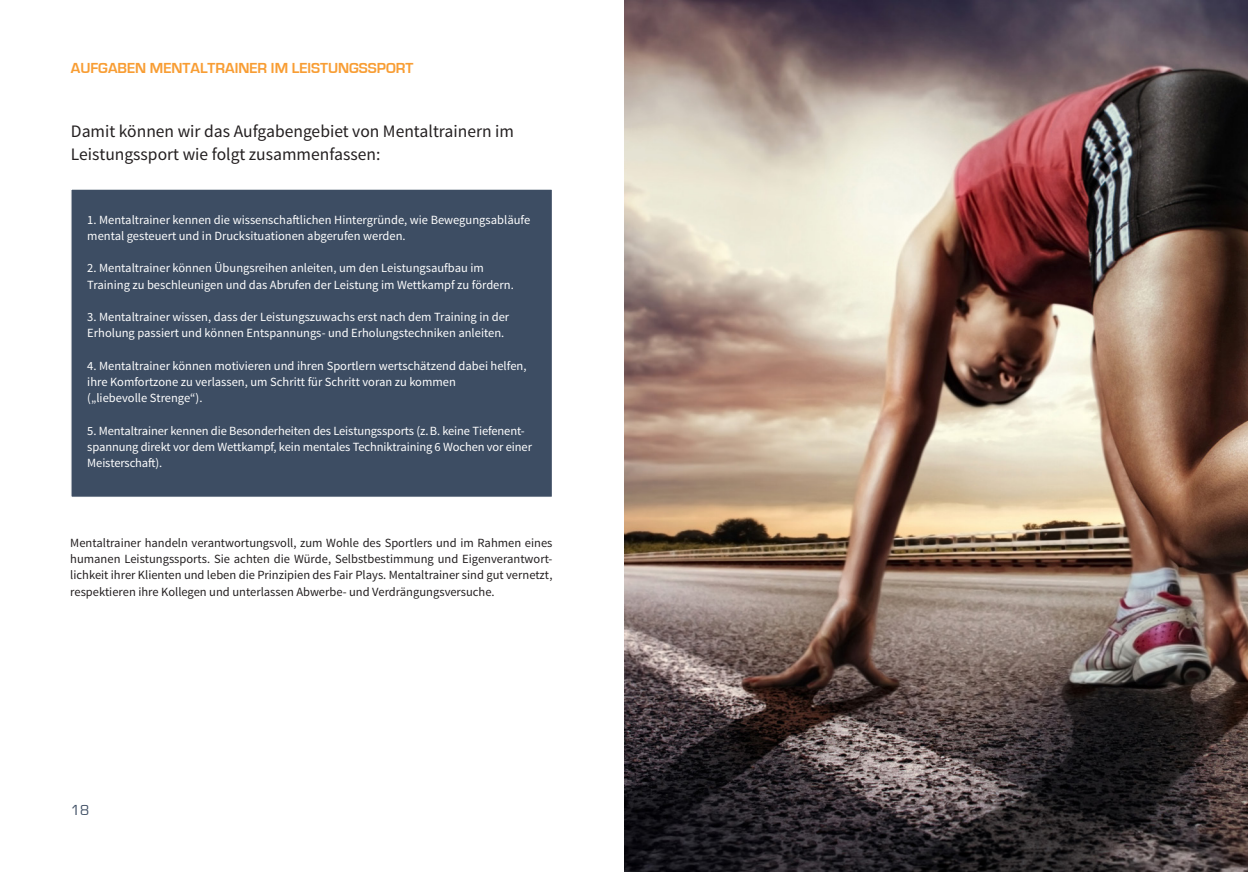
<style>
.page{position:relative;width:1248px;height:872px;background:#fff}
.page>*{position:absolute;margin:0;border:0;box-sizing:border-box;transform-origin:0 0}
.t1{font:17.5px/22.5px "Source Sans Pro";color:#231f20}
.t2{font:700 15px "Eurostile";color:#f89d33}
.t3{font:15px "Eurostile";color:#3d4d63}
.t4{font:12.5px/16.2px "Source Sans Pro";color:#fff}
.t5{font:12.5px/16.2px "Source Sans Pro";color:#231f20;text-align:justify}
</style>
<div class="page">
<div style="left:70px;top:188px;width:483px;height:310px;background:#3d4d63;border:1px solid #fff"></div>
<img style="left:624px;top:1px;width:623px;height:871px">
<p class="t2" style="left:71px;top:59px;width:344px">AUFGABEN MENTALTRAINER IM LEISTUNGSSPORT</p>
<h1 class="t1" style="left:71px;top:120px;width:444px">Damit können wir das Aufgabengebiet von Mentaltrainern im<br>Leistungssport wie folgt zusammenfassen:</h1>
<p class="t4" style="left:87px;top:211px;width:444px">1. Mentaltrainer kennen die wissenschaftlichen Hintergründe, wie Bewegungsabläufe mental gesteuert und in Drucksituationen abgerufen werden.</p>
<p class="t4" style="left:87px;top:260px;width:428px">2. Mentaltrainer können Übungsreihen anleiten, um den Leistungsaufbau im<br>Training zu beschleunigen und das Abrufen der Leistung im Wettkampf zu fördern.</p>
<p class="t4" style="left:87px;top:309px;width:423px">3. Mentaltrainer wissen, dass der Leistungszuwachs erst nach dem Training in der<br>Erholung passiert und können Entspannungs- und Erholungstechniken anleiten.</p>
<p class="t4" style="left:87px;top:358px;width:440px">4. Mentaltrainer können motivieren und ihren Sportlern wertschätzend dabei helfen, ihre Komfortzone zu verlassen, um Schritt für Schritt voran zu kommen<br>(„liebevolle Strenge“).</p>
<p class="t4" style="left:87px;top:423px;width:446px">5. Mentaltrainer kennen die Besonderheiten des Leistungssports (z.B. keine Tiefenent&shy;spannung direkt vor dem Wettkampf, kein mentales Techniktraining 6 Wochen vor einer<br>Meisterschaft).</p>
<p class="t5" style="left:70px;top:534px;width:483px">Mentaltrainer handeln verantwortungsvoll, zum Wohle des Sportlers und im Rahmen eines humanen Leistungssports. Sie achten die Würde, Selbstbestimmung und Eigenverantwort&shy;lichkeit ihrer Klienten und leben die Prinzipien des Fair Plays. Mentaltrainer sind gut vernetzt, respektieren ihre Kollegen und unterlassen Abwerbe- und Verdrängungsversuche.</p>
<p class="t3" style="left:71px;top:802px;width:20px">18</p>
</div>
